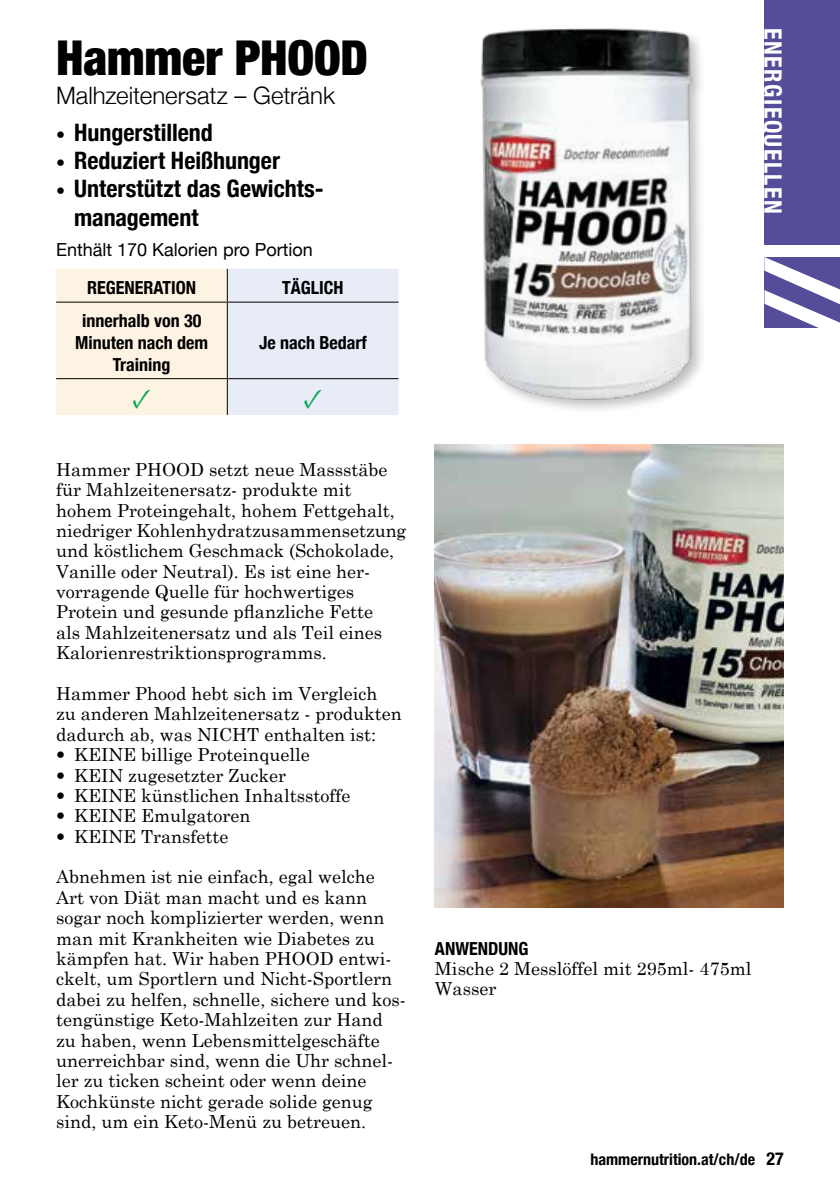
<style>
.page{position:relative;width:840px;height:1191px;background:#fff}
.page>*{position:absolute;margin:0;border:0;box-sizing:border-box;transform-origin:0 0}
.t1{font:900 condensed 48px "Helvetica Neue";letter-spacing:-.005em;color:#000}
.t2{font:28px "Minion Pro";color:#00a651}
.t3{font:700 condensed 24px/28.8px "Helvetica Neue";color:#000}
.t4{font:300 24px "Helvetica Neue";color:#000}
.t5{font:700 condensed 24px "Helvetica Neue";letter-spacing:.06em;color:#fff}
.t6{font:18px/20.4px "Century Schoolbook";color:#000}
.t7{font:700 condensed 18px/21.6px "Helvetica Neue";color:#000;text-align:center}
.t8{font:18px "Helvetica Neue";color:#000}
.t9{font:700 condensed 16px "Helvetica Neue";color:#000}
.s1{font-size:18px}
.s2{font-family:"Helvetica Neue";font-weight:700;font-stretch:condensed}
</style>
<div class="page">
<div style="left:477px;top:26px;width:229px;height:390px;background:#000;opacity:.25"></div>
<img style="left:477px;top:28px;width:226px;height:376px">
<svg style="left:56px;top:269px;width:342px;height:146px;background:#f1eeeb"></svg>
<hr style="left:227px;top:269px;width:1px;height:33px;background:#000">
<hr style="left:56px;top:302px;width:171px;height:1px;background:#000">
<hr style="left:227px;top:302px;width:171px;height:1px;background:#000">
<hr style="left:227px;top:303px;width:1px;height:75px;background:#000">
<hr style="left:56px;top:378px;width:171px;height:1px;background:#000">
<hr style="left:227px;top:378px;width:171px;height:1px;background:#000">
<hr style="left:227px;top:379px;width:1px;height:36px;background:#000">
<img style="left:434px;top:444px;width:348px;height:463px">
<div style="left:764px;top:0;width:75px;height:244px;background:#554d9a"></div>
<svg style="left:764px;top:257px;width:75px;height:71px"></svg>
<h1 class="t1" style="left:56px;top:18px;width:313px">Hammer PHOOD</h1>
<h3 class="t4" style="left:56px;top:76px;width:280px">Malhzeitenersatz – Getränk</h3>
<h3 class="t3" style="left:56px;top:116px;width:158px"><span class="s1">•</span> Hungerstillend</h3>
<h3 class="t3" style="left:56px;top:144px;width:225px"><span class="s1">•</span> Reduziert Heißhunger</h3>
<h3 class="t3" style="left:74px;top:172px;width:251px;text-indent:-18px"><span class="s1">•</span> Unterstützt das Gewichts&shy;management</h3>
<p class="t8" style="left:56px;top:237px;width:258px">Enthält 170 Kalorien pro Portion</p>
<p class="t7" style="left:87px;top:276px;width:110px">REGENERATION</p>
<p class="t7" style="left:282px;top:276px;width:63px">TÄGLICH</p>
<p class="t7" style="left:75px;top:309px;width:134px">innerhalb von 30<br>Minuten nach dem<br>Training</p>
<p class="t7" style="left:259px;top:330px;width:109px">Je nach Bedarf</p>
<h2 class="t2" style="left:132px;top:379px;width:21px">✓</h2>
<h2 class="t2" style="left:303px;top:379px;width:21px">✓</h2>
<p class="t6" style="left:56px;top:457px;width:351px">Hammer PHOOD setzt neue Massstäbe für Mahlzeitenersatz- produkte mit hohem Proteingehalt, hohem Fettgehalt, niedriger Kohlenhydratzusammensetzung und köstlichem Geschmack (Schokolade, Vanille oder Neutral). Es ist eine her&shy;vorragende Quelle für hochwertiges Protein und gesunde pflanzliche Fette<br>als Mahlzeitenersatz und als Teil eines Kalorienrestriktionsprogramms.</p>
<p class="t6" style="left:56px;top:682px;width:347px">Hammer Phood hebt sich im Vergleich<br>zu anderen Mahlzeitenersatz - produkten dadurch ab, was NICHT enthalten ist:</p>
<p class="t6" style="left:56px;top:743px;width:255px"><span class="s2">•</span> KEINE billige Proteinquelle</p>
<p class="t6" style="left:56px;top:763px;width:231px"><span class="s2">•</span> KEIN zugesetzter Zucker</p>
<p class="t6" style="left:56px;top:783px;width:295px"><span class="s2">•</span> KEINE künstlichen Inhaltsstoffe</p>
<p class="t6" style="left:56px;top:804px;width:196px"><span class="s2">•</span> KEINE Emulgatoren</p>
<p class="t6" style="left:56px;top:824px;width:174px"><span class="s2">•</span> KEINE Transfette</p>
<p class="t6" style="left:56px;top:865px;width:351px">Abnehmen ist nie einfach, egal welche Art von Diät man macht und es kann sogar noch komplizierter werden, wenn man mit Krankheiten wie Diabetes zu kämpfen hat. Wir haben PHOOD entwi&shy;ckelt, um Sportlern und Nicht-Sportlern dabei zu helfen, schnelle, sichere und kos&shy;tengünstige Keto-Mahlzeiten zur Hand zu haben, wenn Lebensmittelgeschäfte unerreichbar sind, wenn die Uhr schnel&shy;ler zu ticken scheint oder wenn deine Kochkünste nicht gerade solide genug sind, um ein Keto-Menü zu betreuen.</p>
<h3 class="t5" style="left:792px;top:28px;width:187px;rotate:90deg">ENERGIEQUELLEN</h3>
<p class="t7" style="left:434px;top:936px;width:95px">ANWENDUNG</p>
<p class="t6" style="left:434px;top:956px;width:318px">Mische 2 Messlöffel mit 295ml- 475ml<br>Wasser</p>
<p class="t9" style="left:590px;top:1146px;width:195px">hammernutrition.at/ch/de <span class="s1">27</span></p>
</div>
